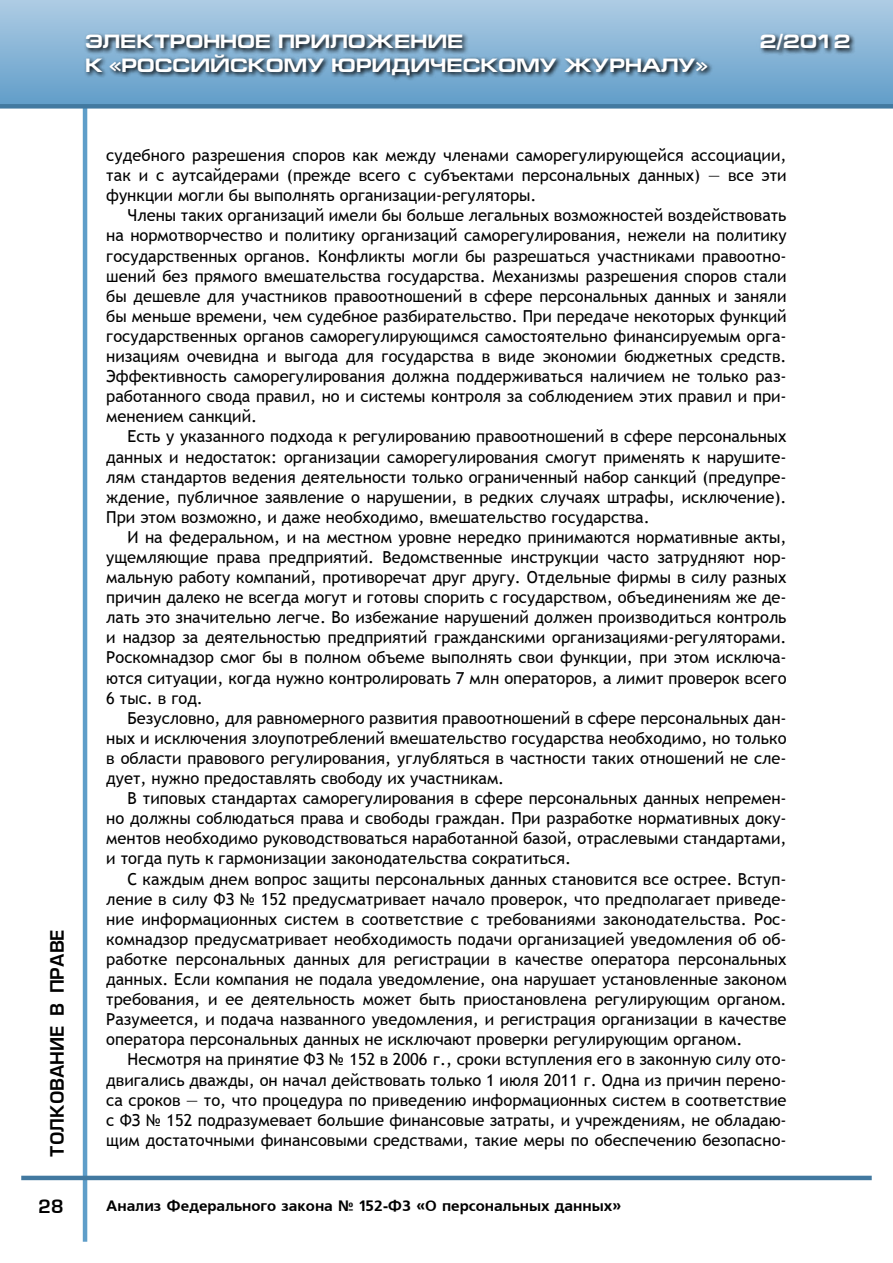
<style>
.page{position:relative;width:893px;height:1263px;background:#fff}
.page>*{position:absolute;margin:0;border:0;box-sizing:border-box;transform-origin:0 0}
.t1{font:700 19.5px "Europe Ext";color:#fff}
.t2{font:18px "Europe Demi Normal";color:#000}
.t3{font:16.5px/20.1px "Trebuchet MS";color:#000;text-align:justify}
.t4{font:15px "Free Set Bold Cyrillic";color:#000}
.s1{font-family:"Arial";font-weight:700}
</style>
<div class="page">
<hr style="left:83px;top:89px;width:4px;height:1153px;background:#5f9ec9">
<hr style="left:21px;top:1176px;width:851px;height:4px;background:#4279a0">
<div style="left:0;top:0;width:893px;height:106px;background:linear-gradient(to bottom,#aecce4,#619dc9)"></div>
<div style="left:0;top:104px;width:893px;height:5px;background:#4279a0"></div>
<svg style="left:83px;top:31px;width:810px;height:121px"></svg>
<p class="t1" style="left:85px;top:31px;width:380px">ЭЛЕКТРОННОЕ ПРИЛОЖЕНИЕ</p>
<p class="t1" style="left:760px;top:31px;width:92px">2/2012</p>
<p class="t1" style="left:85px;top:54px;width:624px">К «РОССИЙСКОМУ ЮРИДИЧЕСКОМУ ЖУРНАЛУ»</p>
<p class="t2" style="left:47px;top:1157px;width:229px;rotate:-90deg">толкование в праве</p>
<p class="t2" style="left:38px;top:1196px;width:27px">28</p>
<p class="t3" style="left:106px;top:145px;width:682px">судебного разрешения споров как между членами саморегулирующейся ассоциации, так и с аутсайдерами (прежде всего с субъектами персональных данных) — все эти функции могли бы выполнять организации-регуляторы.</p>
<p class="t3" style="left:106px;top:206px;width:682px;text-indent:21px">Члены таких организаций имели бы больше легальных возможностей воздействовать на нормотворчество и политику организаций саморегулирования, нежели на политику государственных органов. Конфликты могли бы разрешаться участниками правоотно&shy;шений без прямого вмешательства государства. Механизмы разрешения споров стали бы дешевле для участников правоотношений в сфере персональных данных и заняли бы меньше времени, чем судебное разбирательство. При передаче некоторых функций государственных органов саморегулирующимся самостоятельно финансируемым орга&shy;низациям очевидна и выгода для государства в виде экономии бюджетных средств.<br>Эффективность саморегулирования должна поддерживаться наличием не только раз&shy;работанного свода правил, но и системы контроля за соблюдением этих правил и при&shy;менением санкций.</p>
<p class="t3" style="left:106px;top:427px;width:682px;text-indent:21px">Есть у указанного подхода к регулированию правоотношений в сфере персональных данных и недостаток: организации саморегулирования смогут применять к нарушите&shy;лям стандартов ведения деятельности только ограниченный набор санкций (предупре&shy;ждение, публичное заявление о нарушении, в редких случаях штрафы, исключение).<br>При этом возможно, и даже необходимо, вмешательство государства.</p>
<p class="t3" style="left:106px;top:527px;width:682px;text-indent:21px">И на федеральном, и на местном уровне нередко принимаются нормативные акты, ущемляющие права предприятий. Ведомственные инструкции часто затрудняют нор&shy;мальную работу компаний, противоречат друг другу. Отдельные фирмы в силу разных причин далеко не всегда могут и готовы спорить с государством, объединениям же де&shy;лать это значительно легче. Во избежание нарушений должен производиться контроль и надзор за деятельностью предприятий гражданскими организациями-регуляторами.<br>Роскомнадзор смог бы в полном объеме выполнять свои функции, при этом исключа&shy;ются ситуации, когда нужно контролировать 7 млн операторов, а лимит проверок всего 6 тыс. в год.</p>
<p class="t3" style="left:106px;top:708px;width:682px;text-indent:21px">Безусловно, для равномерного развития правоотношений в сфере персональных дан&shy;ных и исключения злоупотреблений вмешательство государства необходимо, но только в области правового регулирования, углубляться в частности таких отношений не сле&shy;дует, нужно предоставлять свободу их участникам.</p>
<p class="t3" style="left:106px;top:788px;width:682px;text-indent:21px">В типовых стандартах саморегулирования в сфере персональных данных непремен&shy;но должны соблюдаться права и свободы граждан. При разработке нормативных доку&shy;ментов необходимо руководствоваться наработанной базой, отраслевыми стандартами, и тогда путь к гармонизации законодательства сократиться.</p>
<p class="t3" style="left:106px;top:869px;width:682px;text-indent:21px">С каждым днем вопрос защиты персональных данных становится все острее. Вступ&shy;ление в силу ФЗ № 152 предусматривает начало проверок, что предполагает приведе&shy;ние информационных систем в соответствие с требованиями законодательства. Рос&shy;комнадзор предусматривает необходимость подачи организацией уведомления об об&shy;работке персональных данных для регистрации в качестве оператора персональных данных. Если компания не подала уведомление, она нарушает установленные законом требования, и ее деятельность может быть приостановлена регулирующим органом.<br>Разумеется, и подача названного уведомления, и регистрация организации в качестве оператора персональных данных не исключают проверки регулирующим органом.</p>
<p class="t3" style="left:106px;top:1050px;width:682px;text-indent:21px">Несмотря на принятие ФЗ № 152 в 2006 г., сроки вступления его в законную силу ото&shy;двигались дважды, он начал действовать только 1 июля 2011 г. Одна из причин перено&shy;са сроков — то, что процедура по приведению информационных систем в соответствие с ФЗ № 152 подразумевает большие финансовые затраты, и учреждениям, не обладаю&shy;щим достаточными финансовыми средствами, такие меры по обеспечению безопасно-</p>
<p class="t4" style="left:106px;top:1197px;width:516px">Анализ Федерального закона № 152<span class="s1">-</span>ФЗ «О персональных данных»</p>
</div>
